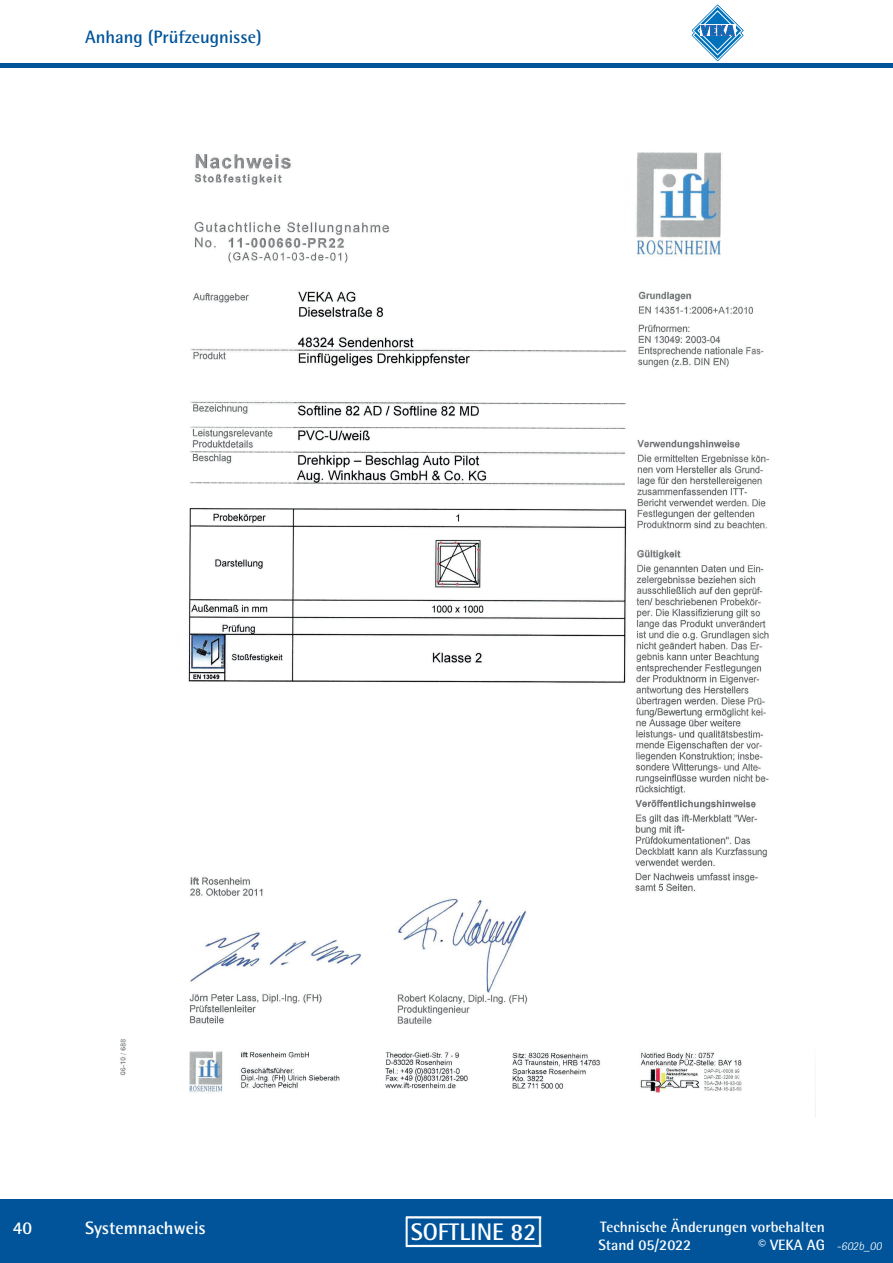
<style>
.page{position:relative;width:893px;height:1263px;background:#fff}
.page>*{position:absolute;margin:0;border:0;box-sizing:border-box;transform-origin:0 0}
.t1{font:700 24px "Rotis Semi Sans";color:#fff}
.t2{font:700 18px "Rotis Semi Sans";color:#01549a}
.t3{font:700 18px "Rotis Semi Sans";color:#fff}
.t4{font:700 15px/18px "Rotis Semi Sans";color:#fff}
.t5{font:italic 300 12px "Rotis Semi Sans";color:#fff}
.s1{font-size:32.85px}
.s2{font-size:33.15px}
.s3{font-weight:700;font-style:normal;font-size:15px}
</style>
<div class="page">
<div style="left:0;top:1199px;width:893px;height:64px;background:#01549a"></div>
<svg style="left:692px;top:5px;width:52px;height:56px"></svg>
<hr style="left:0;top:64px;width:893px;height:4px;background:#01549a">
<hr style="left:406px;top:1216px;width:135px;height:2px;background:#fff">
<hr style="left:406px;top:1245px;width:135px;height:2px;background:#fff">
<img style="left:120px;top:152px;width:696px;height:965px">
<p class="t2" style="left:85px;top:25px;width:178px">Anhang (Prüfzeugnisse)</p>
<p class="t3" style="left:13px;top:1217px;width:21px">40</p>
<p class="t3" style="left:85px;top:1217px;width:122px">Systemnachweis</p>
<h1 class="t1" style="left:403px;top:1217px;width:143px"><span class="s1">|</span>SOFTLINE 82<span class="s2">|</span></h1>
<p class="t4" style="left:598px;top:1217px;width:228px">Technische Änderungen vorbehalten<br>Stand 05/2022</p>
<p class="t5" style="left:758px;top:1238px;width:125px"><span class="s3">© VEKA AG</span> -602b_00</p>
</div>
